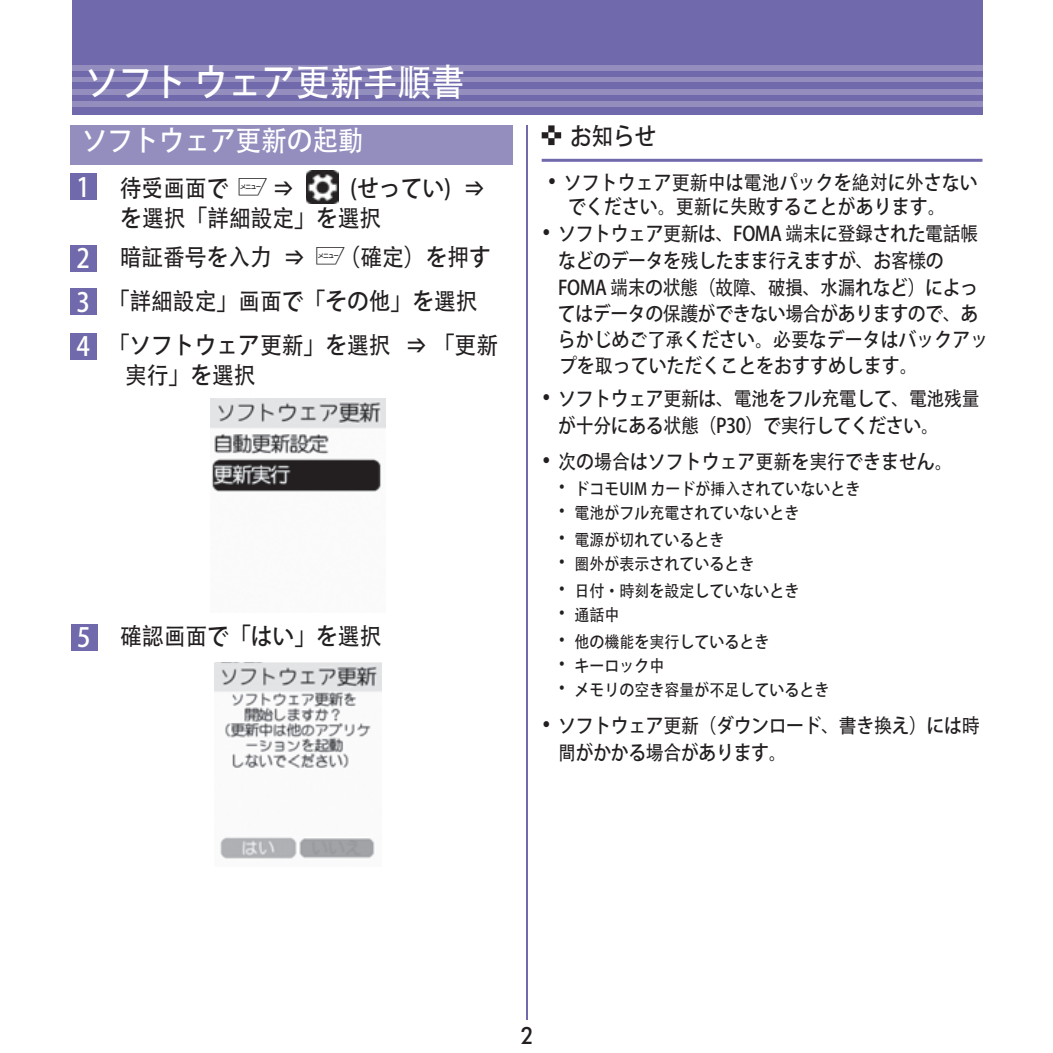
<style>
.page{position:relative;width:1053px;height:1053px;background:#fff}
.page>*{position:absolute;margin:0;border:0;box-sizing:border-box;transform-origin:0 0}
.t1{font:37.5px "Univers Black G Bpc EUC H";color:#fff;scale:.91 1}
.t2{font:28.5px "Univers Black G Bpc EUC H";letter-spacing:-.005em;color:#fff;scale:.91 1}
.t3{font:26.4px "Univers G Bpc EUC H";color:#fff;scale:.91 1}
.t4{font:24px/44.1px "Univers Bold G Bpc EUC H";color:#231f20;scale:.91 1}
.t5{font:500 24px "Futura BT";color:#231f20;scale:.91 1}
.t6{font:24px "hw 02 c";color:#231f20;scale:.91 1}
.t7{font:900 23.4px "Shin Go Pro";color:#231f20;scale:.9 1}
.t8{font:20.1px/26.4px "Univers G Bpc EUC H";letter-spacing:-.02em;color:#231f20;scale:.9 1}
.t9{font:20.1px/24px "Univers G Bpc EUC H";letter-spacing:.005em;color:#231f20;text-align:center;scale:.9 1}
.t10{font:20.1px "Univers G Bpc EUC H";color:#231f20;scale:.9 1}
.t11{font:900 16.8px "Shin Go Pro";color:#231f20;scale:.9 1}
.t12{font:16.5px/27px "Univers Bold G Bpc EUC H";color:#231f20;scale:.9 1}
.t13{font:15.9px "H Wkidsphone 2";color:#231f20}
.s1{font-family:"hw 02 c"}
.s2{font-family:"Univers G Bpc EUC H";font-size:26.4px;color:#fff}
.s3{font-family:"Shin Go Pro";font-weight:900;font-size:23.4px}
.s4{font-family:"Shin Go Pro";font-weight:900;font-size:16.8px}
</style>
<div class="page">
<div style="left:72px;top:0;width:910px;height:114px;background:#706aac"></div>
<div style="left:72px;top:65px;width:910px;height:42px;background:#948ebf"></div>
<div style="left:72px;top:95px;width:910px;height:6px;background:#706aac"></div>
<div style="left:72px;top:83px;width:910px;height:6px;background:#706aac"></div>
<div style="left:72px;top:71px;width:910px;height:6px;background:#706aac"></div>
<hr style="left:527px;top:126px;width:1px;height:893px;background:#706aac">
<div style="left:70px;top:125px;width:442px;height:39px;background:#948ebf"></div>
<div style="left:70px;top:174px;width:27px;height:26px;background:#706aac"></div>
<div style="left:70px;top:245px;width:27px;height:26px;background:#706aac"></div>
<div style="left:70px;top:289px;width:27px;height:26px;background:#706aac"></div>
<div style="left:70px;top:333px;width:27px;height:26px;background:#706aac"></div>
<div style="left:71px;top:624px;width:27px;height:26px;background:#706aac"></div>
<svg style="left:542px;top:125px;width:19px;height:20px"></svg>
<hr style="left:542px;top:159px;width:441px;height:3px;background:#706aac">
<img style="left:306px;top:170px;width:33px;height:33px">
<img style="left:210px;top:398px;width:176px;height:94px">
<img style="left:214px;top:663px;width:167px;height:196px">
<h1 class="t1" style="left:85px;top:60px;width:419px">ソフト ウェア更新手順書</h1>
<h2 class="t2" style="left:82px;top:124px;width:311px">ソフトウェア更新の起動</h2>
<h3 class="t3" style="left:76px;top:171px;width:16px">1</h3>
<p class="t4" style="left:120px;top:167px;width:121px">待受画面で</p>
<p class="t6" style="left:268px;top:172px;width:37px">y</p>
<p class="t4" style="left:120px;top:174px;width:409px;line-height:30px;text-indent:230px">(せってい) <span class="s1">y</span>を選択「詳細設定」を選択</p>
<p class="t4" style="left:120px;top:236px;width:212px">暗証番号を入力 <span class="s1">y</span></p>
<p class="t13" style="left:237px;top:177px;width:33px">m</p>
<p class="t4" style="left:76px;top:236px;width:465px;text-indent:262px">（確定）を押す<br><span class="s2">3</span> 「詳細設定」画面で「その他」を選択<br><span class="s2">4</span> 「ソフトウェア更新」を選択 <span class="s1">y</span>「更新</p>
<p class="t4" style="left:125px;top:354px;width:145px">実行」を選択</p>
<p class="t13" style="left:315px;top:245px;width:33px">m</p>
<h3 class="t3" style="left:76px;top:243px;width:16px">2</h3>
<p class="t4" style="left:77px;top:615px;width:336px"><span class="s2">5</span> 確認画面で「はい」を選択</p>
<p class="t4" style="left:570px;top:115px;width:96px">お知らせ</p>
<p class="t9" style="left:547px;top:171px;width:480px"><span class="s3">･</span>ソフトウェア更新中は電池パックを絶対に外さないでください。更新に失敗することがあります。</p>
<p class="t8" style="left:541px;top:221px;width:487px"><span class="s3">･</span>ソフトウェア更新は、FOMA 端末に登録された電話帳</p>
<p class="t8" style="left:558px;top:248px;width:480px">などのデータを残したまま行えますが、お客様の<br>FOMA 端末の状態（故障、破損、水漏れなど）によってはデータの保護ができない場合がありますので、あらかじめご了承ください。必要なデータはバックアップを取っていただくことをおすすめします。</p>
<p class="t8" style="left:541px;top:386px;width:489px"><span class="s3">･</span>ソフトウェア更新は、電池をフル充電して、電池残量</p>
<p class="t7" style="left:541px;top:441px;width:13px">･</p>
<p class="t8" style="left:558px;top:413px;width:424px">が十分にある状態（P30）で実行してください。</p>
<p class="t10" style="left:558px;top:449px;width:440px">次の場合はソフトウェア更新を実行できません。</p>
<p class="t12" style="left:574px;top:476px;width:319px">ドコモUIM カードが挿入されていないとき</p>
<p class="t11" style="left:558px;top:473px;width:10px">･</p>
<p class="t12" style="left:558px;top:500px;width:270px"><span class="s4">･</span>電池がフル充電されていないとき<span class="s4">･</span>電源が切れているとき</p>
<p class="t12" style="left:558px;top:551px;width:270px"><span class="s4">･</span>圏外が表示されているとき<br><span class="s4">･</span>日付·時刻を設定していないとき</p>
<p class="t12" style="left:558px;top:602px;width:236px"><span class="s4">･</span>通話中<br><span class="s4">･</span>他の機能を実行しているとき</p>
<p class="t12" style="left:558px;top:655px;width:303px;line-height:24px"><span class="s4">･</span>キーロック中<br><span class="s4">･</span>メモリの空き容量が不足しているとき</p>
<p class="t8" style="left:558px;top:712px;width:470px;line-height:27.3px;text-indent:-17px"><span class="s3">･</span>ソフトウェア更新（ダウンロード、書き換え）には時間がかかる場合があります。</p>
<p class="t5" style="left:521px;top:1021px;width:16px">2</p>
</div>
